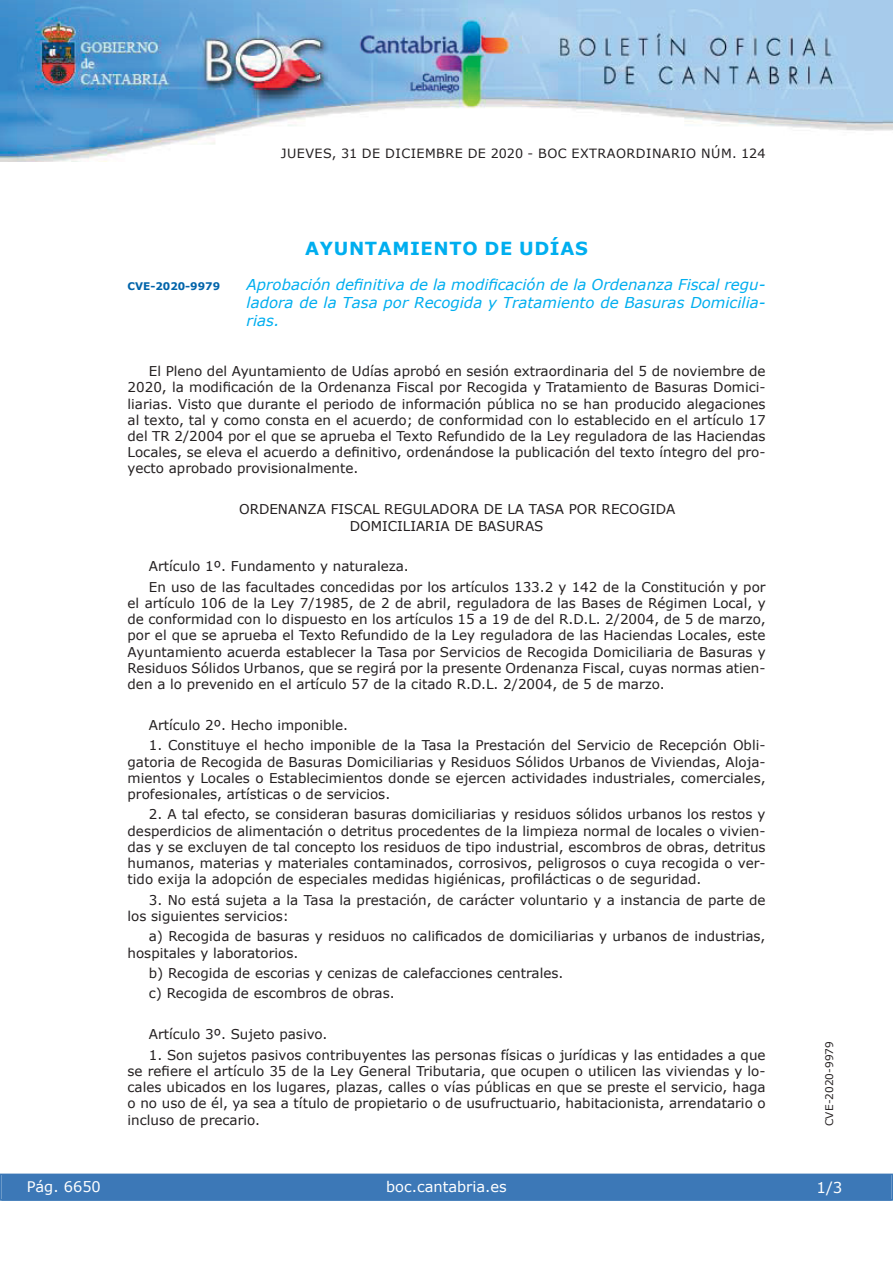
<style>
.page{position:relative;width:893px;height:1263px;background:#fff}
.page>*{position:absolute;margin:0;border:0;box-sizing:border-box;transform-origin:0 0}
.t1{font:700 18px "Verdana";letter-spacing:.035em;color:#00aeef}
.t2{font:italic 15px/18px "Verdana";color:#00aeef;text-align:justify}
.t3{font:15px "Verdana";color:#fff}
.t4{font:14.55px "Verdana";color:#fff}
.t5{font:13.5px/16.2px "Verdana";color:#231f20;text-align:justify}
.t6{font:12.75px "Verdana";letter-spacing:.035em;color:#231f20}
.t7{font:10.5px "Verdana";color:#231f20}
.t8{font:700 10.5px "Verdana";color:#0064aa}
</style>
<div class="page">
<img style="left:0;top:0;width:893px;height:161px">
<div style="left:1px;top:1174px;width:890px;height:27px;background:#3c78b7"></div>
<div style="left:0;top:1174px;width:893px;height:27px;border:1px solid #3c78b7"></div>
<p class="t6" style="left:281px;top:145px;width:486px">JUEVES, 31 DE DICIEMBRE DE 2020 - BOC EXTRAORDINARIO NÚM. 124</p>
<h1 class="t1" style="left:305px;top:237px;width:284px">AYUNTAMIENTO DE UDÍAS</h1>
<p class="t8" style="left:128px;top:279px;width:94px">CVE-2020-9979</p>
<p class="t2" style="left:247px;top:275px;width:520px">Aprobación definitiva de la modificación de la Ordenanza Fiscal regu&shy;ladora de la Tasa por Recogida y Tratamiento de Basuras Domicilia&shy;rias.</p>
<p class="t5" style="left:128px;top:363px;width:639px;text-indent:21px">El Pleno del Ayuntamiento de Udías aprobó en sesión extraordinaria del 5 de noviembre de 2020, la modificación de la Ordenanza Fiscal por Recogida y Tratamiento de Basuras Domici&shy;liarias. Visto que durante el periodo de información pública no se han producido alegaciones al texto, tal y como consta en el acuerdo; de conformidad con lo establecido en el artículo 17 del TR 2/2004 por el que se aprueba el Texto Refundido de la Ley reguladora de las Haciendas Locales, se eleva el acuerdo a definitivo, ordenándose la publicación del texto íntegro del pro&shy;yecto aprobado provisionalmente.</p>
<p class="t5" style="left:350px;top:501px;width:327px;text-indent:-111px">ORDENANZA FISCAL REGULADORA DE LA TASA POR RECOGIDA<br>DOMICILIARIA DE BASURAS</p>
<p class="t5" style="left:149px;top:556px;width:618px;line-height:20.4px">Artículo 1º. Fundamento y naturaleza.<br>En uso de las facultades concedidas por los artículos 133.2 y 142 de la Constitución y por</p>
<p class="t5" style="left:128px;top:595px;width:640px">el artículo 106 de la Ley 7/1985, de 2 de abril, reguladora de las Bases de Régimen Local, y de conformidad con lo dispuesto en los artículos 15 a 19 de del R.D.L. 2/2004, de 5 de marzo, por el que se aprueba el Texto Refundido de la Ley reguladora de las Haciendas Locales, este Ayuntamiento acuerda establecer la Tasa por Servicios de Recogida Domiciliaria de Basuras y Residuos Sólidos Urbanos, que se regirá por la presente Ordenanza Fiscal, cuyas normas atien&shy;den a lo prevenido en el artículo 57 de la citado R.D.L. 2/2004, de 5 de marzo.</p>
<p class="t5" style="left:149px;top:716px;width:201px">Artículo 2º. Hecho imponible.</p>
<p class="t5" style="left:128px;top:737px;width:639px;text-indent:21px">1. Constituye el hecho imponible de la Tasa la Prestación del Servicio de Recepción Obli&shy;gatoria de Recogida de Basuras Domiciliarias y Residuos Sólidos Urbanos de Viviendas, Aloja&shy;mientos y Locales o Establecimientos donde se ejercen actividades industriales, comerciales, profesionales, artísticas o de servicios.</p>
<p class="t5" style="left:128px;top:806px;width:639px;text-indent:21px">2. A tal efecto, se consideran basuras domiciliarias y residuos sólidos urbanos los restos y desperdicios de alimentación o detritus procedentes de la limpieza normal de locales o vivien&shy;das y se excluyen de tal concepto los residuos de tipo industrial, escombros de obras, detritus humanos, materias y materiales contaminados, corrosivos, peligrosos o cuya recogida o ver&shy;tido exija la adopción de especiales medidas higiénicas, profilácticas o de seguridad.</p>
<p class="t5" style="left:128px;top:891px;width:640px;text-indent:21px">3. No está sujeta a la Tasa la prestación, de carácter voluntario y a instancia de parte de los siguientes servicios:</p>
<p class="t5" style="left:128px;top:928px;width:639px;text-indent:21px">a) Recogida de basuras y residuos no calificados de domiciliarias y urbanos de industrias, hospitales y laboratorios.</p>
<p class="t5" style="left:149px;top:962px;width:416px;line-height:20.4px">b) Recogida de escorias y cenizas de calefacciones centrales. c) Recogida de escombros de obras.</p>
<p class="t5" style="left:149px;top:1026px;width:180px">Artículo 3º. Sujeto pasivo.</p>
<p class="t5" style="left:128px;top:1046px;width:639px;text-indent:21px">1. Son sujetos pasivos contribuyentes las personas físicas o jurídicas y las entidades a que se refiere el artículo 35 de la Ley General Tributaria, que ocupen o utilicen las viviendas y lo&shy;cales ubicados en los lugares, plazas, calles o vías públicas en que se preste el servicio, haga o no uso de él, ya sea a título de propietario o de usufructuario, habitacionista, arrendatario o incluso de precario.</p>
<p class="t4" style="left:27px;top:1177px;width:76px">Pág. 6650</p>
<p class="t4" style="left:386px;top:1178px;width:122px">boc.cantabria.es</p>
<p class="t7" style="left:823px;top:1126px;width:87px;rotate:-90deg">CVE-2020-9979</p>
<p class="t3" style="left:816px;top:1178px;width:27px">1/3</p>
</div>
